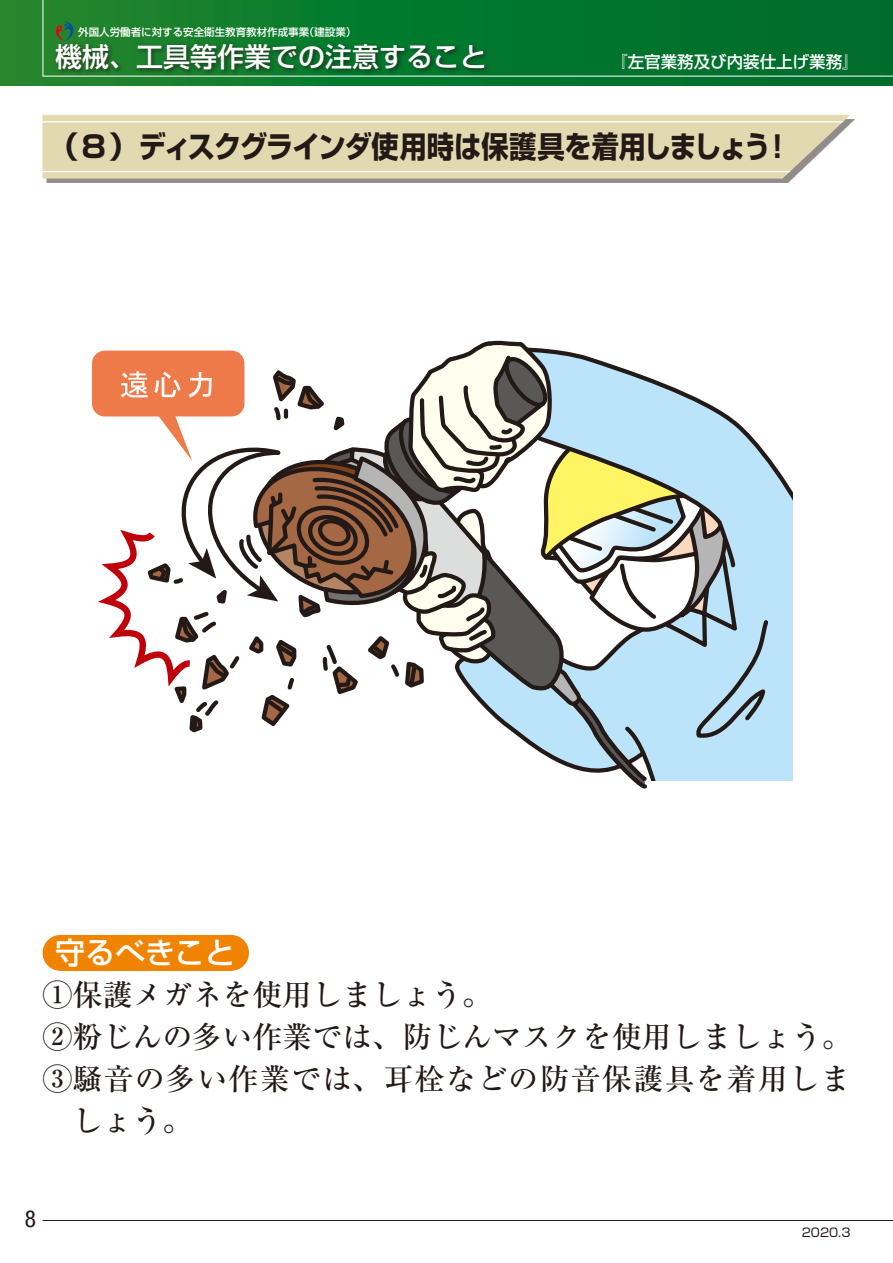
<style>
.page{position:relative;width:893px;height:1263px;background:#fff}
.page>*{position:absolute;margin:0;border:0;box-sizing:border-box;transform-origin:0 0}
.t1{font:500 30px "Ryumin Pro";color:#231916}
.t2{font:700 30px "Shin Go Pro";letter-spacing:-.035em;color:#231916}
.t3{font:500 30px "Ryumin Pro";letter-spacing:.04em;color:#231916}
.t4{font:500 30px "Shin Go Pro";color:#fff}
.t5{font:500 27px "Shin Go Pro";color:#fff}
.t6{font:condensed 23.4px "Helvetica Neue LT Std";color:#231916}
.t7{font:500 16.5px "Shin Go Pro";color:#fff}
.t8{font:12px "Shin Go Pro";color:#231916}
.t9{font:500 10.5px "Shin Go Pro";color:#fff}
</style>
<div class="page">
<hr style="left:43px;top:1220px;width:850px;height:1px;background:#231916">
<div style="left:0;top:0;width:893px;height:85px;background:linear-gradient(to right,#1e862d,#006c2c)"></div>
<svg style="left:42px;top:0;width:851px;height:77px;background:#0a7830"></svg>
<div style="left:771px;top:570px;width:21px;height:210px;background:#bbe3f9"></div>
<svg style="left:771px;top:460px;width:21px;height:110px;background:#b9d8ea"></svg>
<svg style="left:92px;top:340px;width:679px;height:449px"></svg>
<div style="left:53px;top:41px;width:438px;height:34px;background:#231916;opacity:.75"></div>
<svg style="left:56px;top:21px;width:17px;height:20px"></svg>
<div style="left:47px;top:119px;width:808px;height:64px;background:#231916;opacity:.5"></div>
<svg style="left:43px;top:115px;width:807px;height:64px;background:#e2d9b2"></svg>
<svg style="left:43px;top:121px;width:801px;height:1px"></svg>
<svg style="left:43px;top:171px;width:748px;height:1px"></svg>
<div style="left:65px;top:935px;width:163px;height:36px;background:#f08300"></div>
<hr style="left:61px;top:935px;width:1px;height:36px;background:#f08300">
<hr style="left:230px;top:935px;width:1px;height:36px;background:#f08300">
<p class="t9" style="left:78px;top:23px;width:280px">外国人労働者に対する安全衛生教育教材作成事業（建設業）</p>
<p class="t5" style="left:55px;top:34px;width:433px">機械、工具等作業での注意すること</p>
<p class="t7" style="left:611px;top:48px;width:249px">『左官業務及び内装仕上げ業務』</p>
<p class="t2" style="left:49px;top:123px;width:744px">（８）ディスクグラインダ使用時は保護具を着用しましょう！</p>
<p class="t4" style="left:55px;top:928px;width:182px">守るべきこと</p>
<p class="t1" style="left:43px;top:971px;width:451px">①保護メガネを使用しましょう。</p>
<p class="t1" style="left:43px;top:1013px;width:811px">②粉じんの多い作業では、防じんマスクを使用しましょう。</p>
<p class="t3" style="left:43px;top:1055px;width:809px">③騒音の多い作業では、耳栓などの防音保護具を着用しま</p>
<p class="t1" style="left:72px;top:1097px;width:121px">しょう。</p>
<p class="t6" style="left:25px;top:1205px;width:13px">8</p>
<p class="t8" style="left:802px;top:1223px;width:50px">2020.3</p>
</div>
